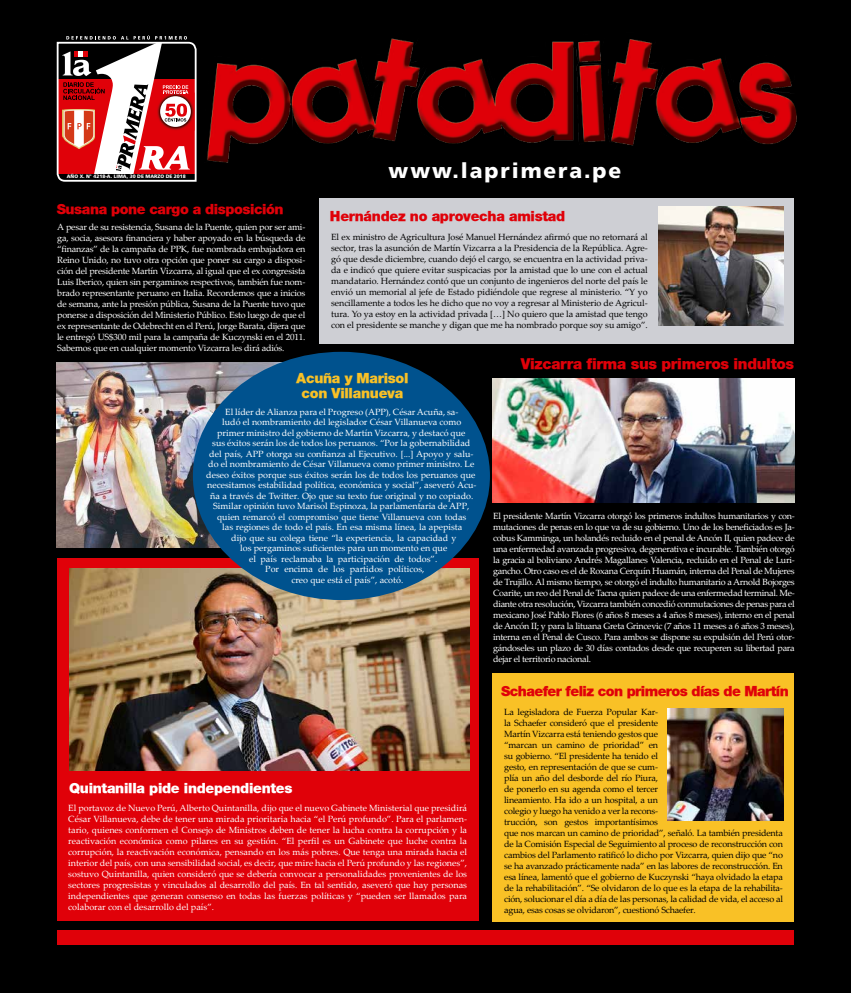
<style>
.page{position:relative;width:851px;height:993px;background:#fff}
.page>*{position:absolute;margin:0;border:0;box-sizing:border-box;transform-origin:0 0}
.t1{font:900 21px "Frutiger";letter-spacing:.09em;color:#fff}
.t2{font:900 15px "Helvetica Neue";letter-spacing:-.02em;color:#e00109}
.t3{font:900 14px "Helvetica Neue";letter-spacing:-.03em;color:#e00109}
.t4{font:900 14px "Helvetica Neue";letter-spacing:-.02em;color:#fff}
.t5{font:900 14px/15px "Helvetica Neue";letter-spacing:-.02em;color:#f9c126;text-align:center}
.t6{font:9px/11px "Palatino Linotype";color:#fff;text-align:justify}
.t7{font:9px/11px "Palatino Linotype";letter-spacing:-.02em;color:#000;text-align:justify}
.t8{font:900 4.9px "Frutiger";color:#fff}
</style>
<div class="page">
<div style="left:0;top:0;width:850px;height:992px;background:#000"></div>
<div style="left:319px;top:198px;width:474px;height:145px;background:#cecfd4"></div>
<svg style="left:57px;top:35px;width:139px;height:147px"></svg>
<img style="left:207px;top:38px;width:590px;height:125px">
<div style="left:57px;top:929px;width:736px;height:15px;background:#e00109"></div>
<div style="left:57px;top:557px;width:421px;height:362px;background:#e00109"></div>
<div style="left:492px;top:673px;width:302px;height:248px;background:#f9c126"></div>
<img style="left:667px;top:708px;width:116px;height:111px">
<img style="left:70px;top:568px;width:399px;height:202px">
<img style="left:57px;top:362px;width:222px;height:185px">
<img style="left:658px;top:206px;width:125px;height:119px">
<img style="left:492px;top:378px;width:302px;height:124px">
<div style="left:193px;top:351px;width:297px;height:249px;background:#00528e;border-radius:50%"></div>
<p class="t8" style="left:67px;top:173px;width:120px">AÑO X. N° 4218-A. LIMA, 30 DE MARZO DE 2018</p>
<h1 class="t1" style="left:388px;top:158px;width:234px">www.laprimera.pe</h1>
<h3 class="t3" style="left:57px;top:200px;width:228px">Susana pone cargo a disposición</h3>
<h3 class="t3" style="left:330px;top:208px;width:237px">Hernández no aprovecha amistad</h3>
<p class="t6" style="left:57px;top:221px;width:250px">A pesar de su resistencia, Susana de la Puente, quien por ser ami&shy;ga, socia, asesora financiera y haber apoyado en la búsqueda de “finanzas” de la campaña de PPK, fue nombrada embajadora en Reino Unido, no tuvo otra opción que poner su cargo a disposi&shy;ción del presidente Martín Vizcarra, al igual que el ex congresista Luis Iberico, quien sin pergaminos respectivos, también fue nom&shy;brado representante peruano en Italia. Recordemos que a inicios de semana, ante la presión pública, Susana de la Puente tuvo que ponerse a disposición del Ministerio Público. Esto luego de que el ex representante de Odebrecht en el Perú, Jorge Barata, dijera que le entregó US$300 mil para la campaña de Kuczynski en el 2011.<br>Sabemos que en cualquier momento Vizcarra les dirá adiós.</p>
<p class="t7" style="left:331px;top:231px;width:318px">El ex ministro de Agricultura José Manuel Hernández afirmó que no retornará al sector, tras la asunción de Martín Vizcarra a la Presidencia de la República. Agre&shy;gó que desde diciembre, cuando dejó el cargo, se encuentra en la actividad priva&shy;da e indicó que quiere evitar suspicacias por la amistad que lo une con el actual mandatario. Hernández contó que un conjunto de ingenieros del norte del país le envió un memorial al jefe de Estado pidiéndole que regrese al ministerio. “Y yo sencillamente a todos les he dicho que no voy a regresar al Ministerio de Agricul&shy;tura. Yo ya estoy en la actividad privada […] No quiero que la amistad que tengo con el presidente se manche y digan que me ha nombrado porque soy su amigo”.</p>
<h3 class="t5" style="left:296px;top:370px;width:114px">Acuña y Marisol con Villanueva</h3>
<p class="t6" style="left:225px;top:405px;width:235px">El líder de Alianza para el Progreso (APP), César Acuña, sa-</p>
<p class="t6" style="left:222px;top:416px;width:241px">ludó el nombramiento del legislador César Villanueva como</p>
<p class="t6" style="left:217px;top:426px;width:250px">primer ministro del gobierno de Martín Vizcarra, y destacó que</p>
<p class="t6" style="left:212px;top:437px;width:259px">sus éxitos serán los de todos los peruanos. “Por la gobernabilidad</p>
<p class="t6" style="left:209px;top:447px;width:266px">del país, APP otorga su confianza al Ejecutivo. [...] Apoyo y salu-</p>
<p class="t6" style="left:208px;top:458px;width:267px">do el nombramiento de César Villanueva como primer ministro. Le</p>
<p class="t6" style="left:206px;top:468px;width:270px">deseo éxitos porque sus éxitos serán los de todos los peruanos que</p>
<p class="t6" style="left:207px;top:479px;width:271px">necesitamos estabilidad política, económica y social”, aseveró Acu-</p>
<p class="t6" style="left:210px;top:489px;width:265px">ña a través de Twitter. Ojo que su texto fue original y no copiado.</p>
<p class="t6" style="left:213px;top:500px;width:258px">Similar opinión tuvo Marisol Espinoza, la parlamentaria de APP,</p>
<p class="t6" style="left:217px;top:510px;width:251px">quien remarcó el compromiso que tiene Villanueva con todas</p>
<p class="t6" style="left:222px;top:521px;width:242px">las regiones de todo el país. En esa misma línea, la apepista</p>
<p class="t6" style="left:231px;top:531px;width:227px">dijo que su colega tiene “la experiencia, la capacidad y</p>
<p class="t6" style="left:240px;top:542px;width:208px">los pergaminos suficientes para un momento en que</p>
<p class="t6" style="left:249px;top:552px;width:190px">el país reclamaba la participación de todos”.</p>
<p class="t6" style="left:265px;top:563px;width:161px">Por encima de los partidos políticos,</p>
<p class="t6" style="left:291px;top:573px;width:113px">creo que está el país”, acotó.</p>
<h3 class="t4" style="left:69px;top:779px;width:225px">Quintanilla pide independientes</h3>
<p class="t6" style="left:68px;top:801px;width:400px">El portavoz de Nuevo Perú, Alberto Quintanilla, dijo que el nuevo Gabinete Ministerial que presidirá César Villanueva, debe de tener una mirada prioritaria hacia “el Perú profundo”. Para el parlamen&shy;tario, quienes conformen el Consejo de Ministros deben de tener la lucha contra la corrupción y la reactivación económica como pilares en su gestión. “El perfil es un Gabinete que luche contra la corrupción, la reactivación económica, pensando en los más pobres. Que tenga una mirada hacia el interior del país, con una sensibilidad social, es decir, que mire hacia el Perú profundo y las regiones”, sostuvo Quintanilla, quien consideró que se debería convocar a personalidades provenientes de los sectores progresistas y vinculados al desarrollo del país. En tal sentido, aseveró que hay personas independientes que generan consenso en todas las fuerzas políticas y “pueden ser llamados para colaborar con el desarrollo del país”.</p>
<h2 class="t2" style="left:520px;top:354px;width:275px">Vizcarra firma sus primeros indultos</h2>
<p class="t6" style="left:493px;top:509px;width:303px">El presidente Martín Vizcarra otorgó los primeros indultos humanitarios y con&shy;mutaciones de penas en lo que va de su gobierno. Uno de los beneficiados es Ja&shy;cobus Kamminga, un holandés recluido en el penal de Ancón II, quien padece de una enfermedad avanzada progresiva, degenerativa e incurable. También otorgó la gracia al boliviano Andrés Magallanes Valencia, recluido en el Penal de Luri&shy;gancho. Otro caso es el de Roxana Cerquín Huamán, interna del Penal de Mujeres de Trujillo. Al mismo tiempo, se otorgó el indulto humanitario a Arnold Bojorges Coarite, un reo del Penal de Tacna quien padece de una enfermedad terminal. Me&shy;diante otra resolución, Vizcarra también concedió conmutaciones de penas para el mexicano José Pablo Flores (6 años 8 meses a 4 años 8 meses), interno en el penal de Ancón II; y para la lituana Greta Grincevic (7 años 11 meses a 6 años 3 meses), interna en el Penal de Cusco. Para ambos se dispone su expulsión del Perú otor&shy;gándoseles un plazo de 30 días contados desde que recuperen su libertad para dejar el territorio nacional.</p>
<h3 class="t3" style="left:501px;top:682px;width:289px">Schaefer feliz con primeros días de Martín</h3>
<p class="t7" style="left:504px;top:705px;width:280px;text-align:left">La legisladora de Fuerza Popular Kar-<br>la Schaefer consideró que el presidente<br>Martín Vizcarra está teniendo gestos que<br>“marcan un camino de prioridad” en<br>su gobierno. “El presidente ha tenido el<br>gesto, en representación de que se cum-<br>plía un año del desborde del río Piura,<br>de ponerlo en su agenda como el tercer<br>lineamiento. Ha ido a un hospital, a un<br>colegio y luego ha venido a ver la recons-<br>trucción, son gestos importantísimos<br>que nos marcan un camino de prioridad”, señaló. La también presidenta de la Comisión Especial de Seguimiento al proceso de reconstrucción con cambios del Parlamento ratificó lo dicho por Vizcarra, quien dijo que “no se ha avanzado prácticamente nada” en las labores de reconstrucción. En esa línea, lamentó que el gobierno de Kuczynski “haya olvidado la etapa de la rehabilitación”. “Se olvidaron de lo que es la etapa de la rehabilita&shy;ción, solucionar el día a día de las personas, la calidad de vida, el acceso al agua, esas cosas se olvidaron”, cuestionó Schaefer.</p>
</div>
